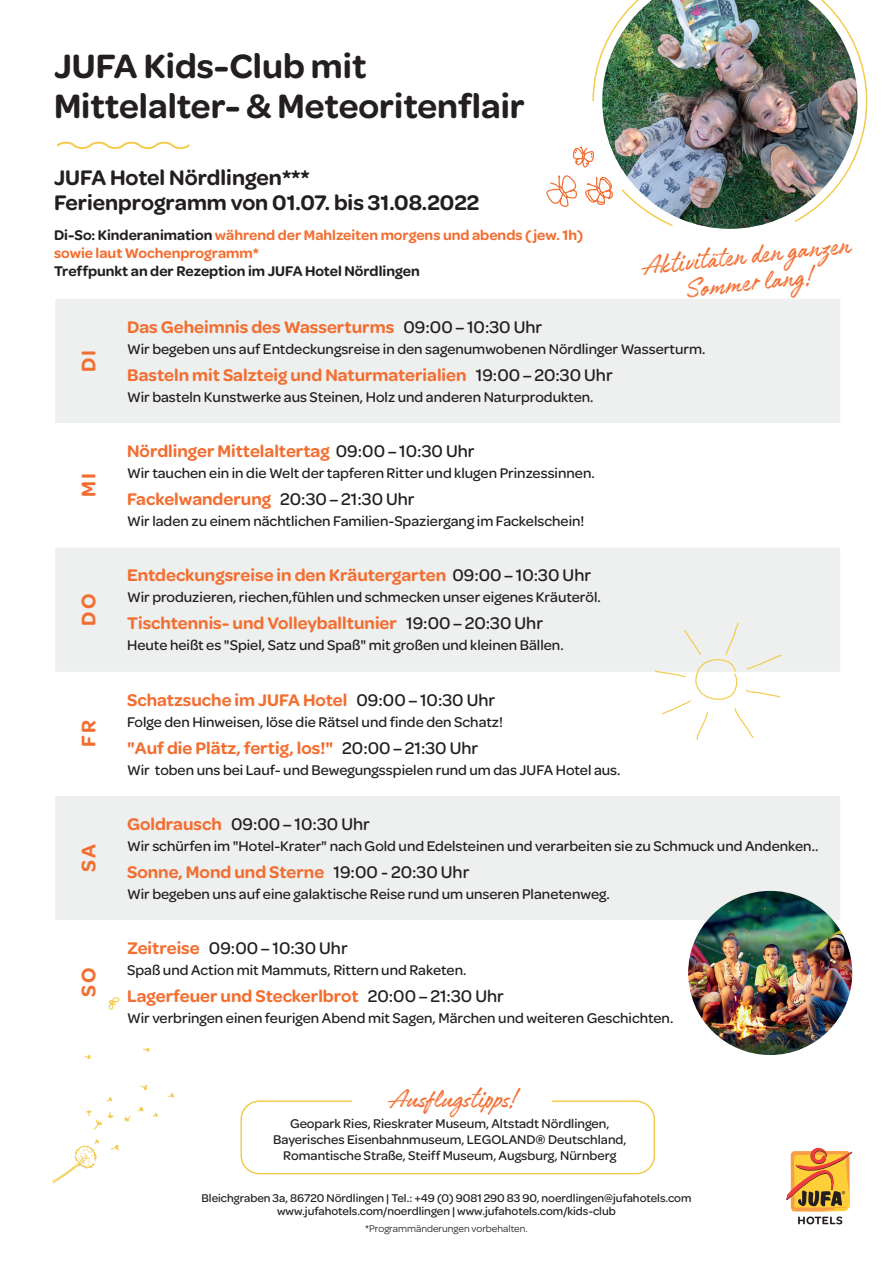
<style>
.page{position:relative;width:893px;height:1263px;background:#fff}
.page>*{position:absolute;margin:0;border:0;box-sizing:border-box;transform-origin:0 0}
.t1{font:600 36px/40.5px "Omnes";color:#231f20}
.t2{font:30px/27px "Authenia";color:#f36e31;text-align:center}
.t3{font:600 22.5px "Omnes";color:#231f20}
.t4{font:600 21px "Omnes";letter-spacing:.1em;color:#f36e31}
.t5{font:600 18px "Omnes";color:#f36e31}
.t6{font:500 18px "Omnes";color:#231f20}
.t7{font:500 15px "Omnes";color:#231f20}
.t8{font:600 15px/18px "Omnes";color:#f36e31}
.t9{font:600 15px "Omnes";color:#231f20}
.t10{font:500 13.5px/16.2px "Omnes";color:#231f20;text-align:center}
.t11{font:500 12px/13.5px "Omnes";color:#231f20;text-align:center}
.t12{font:10.5px "Omnes";color:#231f20}
.s1{color:#231f20}
.s2{font-weight:500;color:#231f20}
.s3{font-weight:600;color:#f36e31}
</style>
<div class="page">
<img style="left:692px;top:223px;width:76px;height:6px">
<svg style="left:55px;top:299px;width:785px;height:621px;fill:#edf0ee"></svg>
<svg style="left:654px;top:622px;width:129px;height:118px"></svg>
<svg style="left:786px;top:1147px;width:66px;height:77px"></svg>
<svg style="left:56px;top:141px;width:134px;height:8px"></svg>
<img style="left:592px;top:0;width:276px;height:223px">
<img style="left:688px;top:891px;width:164px;height:164px;border-radius:82px">
<div style="left:240px;top:1100px;width:415px;height:74px;border:2px solid #f3cb4e;border-radius:18px"></div>
<div style="left:352px;top:1083px;width:200px;height:33px;background:#fff"></div>
<svg style="left:546px;top:145px;width:128px;height:81px"></svg>
<svg style="left:52px;top:997px;width:122px;height:187px"></svg>
<h1 class="t1" style="left:54px;top:44px;width:472px">JUFA Kids-Club mit<br>Mittelalter- &amp; Meteoritenflair</h1>
<h3 class="t3" style="left:54px;top:162px;width:257px">JUFA Hotel Nördlingen***</h3>
<h3 class="t3" style="left:54px;top:187px;width:427px">Ferienprogramm von 01.07. bis 31.08.2022</h3>
<p class="t8" style="left:54px;top:226px;width:531px"><span class="s1">Di-So: Kinderanimation</span> während der Mahlzeiten morgens und abends ( jew. 1h) sowie laut Wochenprogramm*</p>
<p class="t9" style="left:54px;top:261px;width:367px">Treffpunkt an der Rezeption im JUFA Hotel Nördlingen</p>
<h2 class="t2" style="left:642px;top:256px;width:210px;rotate:-6deg">Aktivitäten den ganzen<br>Sommer lang!</h2>
<h3 class="t4" style="left:74px;top:372px;width:24px;rotate:-90deg">DI</h3>
<h3 class="t4" style="left:74px;top:497px;width:25px;rotate:-90deg">MI</h3>
<h3 class="t4" style="left:74px;top:626px;width:33px;rotate:-90deg">DO</h3>
<h3 class="t4" style="left:74px;top:747px;width:28px;rotate:-90deg">FR</h3>
<h3 class="t4" style="left:74px;top:872px;width:29px;rotate:-90deg">SA</h3>
<h3 class="t4" style="left:74px;top:997px;width:31px;rotate:-90deg">SO</h3>
<p class="t5" style="left:127px;top:314px;width:417px">Das Geheimnis des Wasserturms <span class="s2">09:00–10:30 Uhr</span></p>
<p class="t7" style="left:127px;top:338px;width:580px">Wir begeben uns auf Entdeckungsreise in den sagenumwobenen Nördlinger Wasserturm.</p>
<p class="t5" style="left:127px;top:362px;width:487px">Basteln mit Salzteig und Naturmaterialien <span class="s2">19:00–20:30 Uhr</span></p>
<p class="t7" style="left:127px;top:386px;width:468px">Wir basteln Kunstwerke aus Steinen, Holz und anderen Naturprodukten.</p>
<p class="t5" style="left:127px;top:438px;width:349px">Nördlinger Mittelaltertag <span class="s2">09:00–10:30 Uhr</span></p>
<p class="t7" style="left:127px;top:463px;width:469px">Wir tauchen ein in die Welt der tapferen Ritter und klugen Prinzessinnen.</p>
<p class="t5" style="left:127px;top:486px;width:289px">Fackelwanderung <span class="s2">20:30–21:30 Uhr</span></p>
<p class="t7" style="left:127px;top:511px;width:459px">Wir laden zu einem nächtlichen Familien-Spaziergang im Fackelschein!</p>
<p class="t5" style="left:127px;top:563px;width:465px">Entdeckungsreise in den Kräutergarten <span class="s2">09:00–10:30 Uhr</span></p>
<p class="t7" style="left:127px;top:587px;width:475px">Wir produzieren, riechen,fühlen und schmecken unser eigenes Kräuteröl.</p>
<p class="t5" style="left:127px;top:611px;width:417px">Tischtennis- und Volleyballtunier <span class="s2">19:00–20:30 Uhr</span></p>
<p class="t7" style="left:127px;top:635px;width:438px">Heute heißt es "Spiel, Satz und Spaß" mit großen und kleinen Bällen.</p>
<p class="t5" style="left:127px;top:687px;width:370px">Schatzsuche im JUFA Hotel <span class="s2">09:00–10:30 Uhr</span></p>
<p class="t7" style="left:127px;top:711px;width:377px">Folge den Hinweisen, löse die Rätsel und finde den Schatz!</p>
<p class="t5" style="left:127px;top:735px;width:353px">"Auf die Plätz, fertig, los!" <span class="s2">20:00–21:30 Uhr</span></p>
<p class="t7" style="left:127px;top:759px;width:495px">Wir toben uns bei Lauf- und Bewegungsspielen rund um das JUFA Hotel aus.</p>
<p class="t6" style="left:127px;top:811px;width:244px"><span class="s3">Goldrausch</span> 09:00–10:30 Uhr</p>
<p class="t7" style="left:127px;top:835px;width:693px">Wir schürfen im "Hotel-Krater" nach Gold und Edelsteinen und verarbeiten sie zu Schmuck und Andenken..</p>
<p class="t5" style="left:127px;top:859px;width:344px">Sonne, Mond und Sterne <span class="s2">19:00 - 20:30 Uhr</span></p>
<p class="t7" style="left:127px;top:883px;width:484px">Wir begeben uns auf eine galaktische Reise rund um unseren Planetenweg.</p>
<p class="t6" style="left:127px;top:935px;width:222px"><span class="s3">Zeitreise</span> 09:00–10:30 Uhr</p>
<p class="t7" style="left:127px;top:959px;width:341px">Spaß und Action mit Mammuts, Rittern und Raketen.</p>
<p class="t5" style="left:127px;top:983px;width:378px">Lagerfeuer und Steckerlbrot <span class="s2">20:00–21:30 Uhr</span></p>
<p class="t7" style="left:127px;top:1007px;width:548px">Wir verbringen einen feurigen Abend mit Sagen, Märchen und weiteren Geschichten.</p>
<h2 class="t2" style="left:389px;top:1089px;width:129px">Ausflugstipps!</h2>
<p class="t10" style="left:273px;top:1114px;width:355px">Geopark Ries, Rieskrater Museum, Altstadt Nördlingen,<br>Bayerisches Eisenbahnmuseum, LEGOLAND® Deutschland,<br>Romantische Straße, Steiff Museum, Augsburg, Nürnberg</p>
<p class="t11" style="left:201px;top:1190px;width:491px">Bleichgraben 3a, 86720 Nördlingen | Tel.: +49 (0) 9081 290 83 90, noerdlingen@jufahotels.com www.jufahotels.com/noerdlingen | www.jufahotels.com/kids-club</p>
<p class="t12" style="left:365px;top:1221px;width:164px">*Programmänderungen vorbehalten.</p>
</div>
